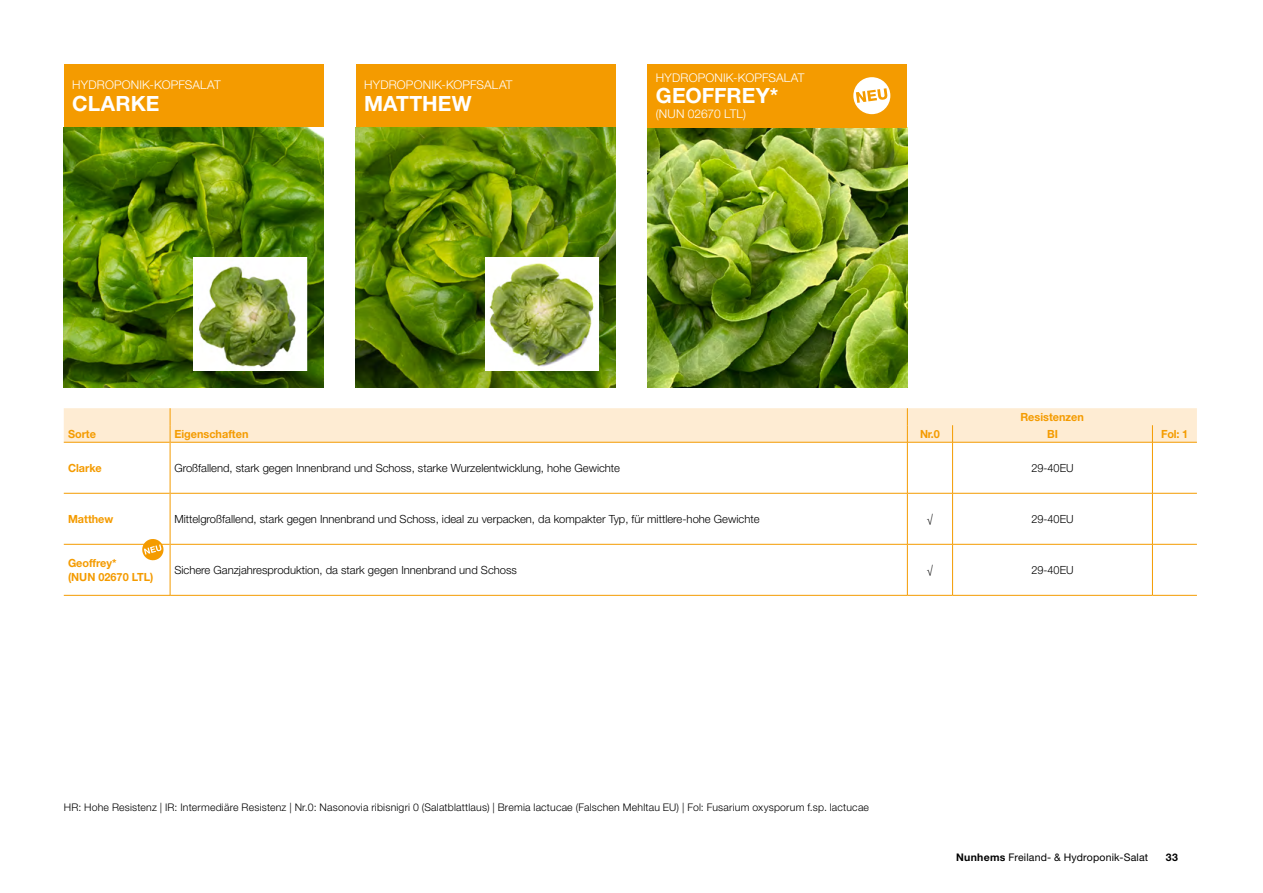
<style>
.page{position:relative;width:1263px;height:893px;background:#fff}
.page>*{position:absolute;margin:0;border:0;box-sizing:border-box;transform-origin:0 0}
.t1{font:700 21px "Helvetica Neue LT Std";letter-spacing:.005em;color:#fff}
.t2{font:300 12px "Helvetica Neue LT Std";letter-spacing:.01em;color:#fff}
.t3{font:300 11.25px "Helvetica Neue LT Std";color:#000}
.t4{font:700 11.25px/13.5px "Helvetica Neue LT Std";color:#f49b00}
.t5{font:300 10.5px "Helvetica Neue LT Std";letter-spacing:.02em;color:#000}
.t6{font:10.5px "Helvetica Neue LT Std";letter-spacing:.015em;color:#000}
.t7{font:700 10.5px "Helvetica Neue LT Std";color:#000}
.s1{font-weight:700}
</style>
<div class="page">
<hr style="left:64px;top:442px;width:106px;height:1px;background:#f49b00">
<hr style="left:170px;top:442px;width:737px;height:1px;background:#f49b00">
<hr style="left:908px;top:442px;width:44px;height:1px;background:#f49b00">
<hr style="left:953px;top:442px;width:199px;height:1px;background:#f49b00">
<hr style="left:1153px;top:442px;width:44px;height:1px;background:#f49b00">
<hr style="left:64px;top:493px;width:106px;height:1px;background:#f49b00">
<hr style="left:170px;top:493px;width:737px;height:1px;background:#f49b00">
<hr style="left:908px;top:493px;width:44px;height:1px;background:#f49b00">
<hr style="left:953px;top:493px;width:199px;height:1px;background:#f49b00">
<hr style="left:1153px;top:493px;width:44px;height:1px;background:#f49b00">
<hr style="left:64px;top:544px;width:106px;height:1px;background:#f49b00">
<hr style="left:170px;top:544px;width:737px;height:1px;background:#f49b00">
<hr style="left:908px;top:544px;width:44px;height:1px;background:#f49b00">
<hr style="left:953px;top:544px;width:199px;height:1px;background:#f49b00">
<hr style="left:1153px;top:544px;width:44px;height:1px;background:#f49b00">
<hr style="left:64px;top:595px;width:106px;height:1px;background:#f49b00">
<hr style="left:170px;top:595px;width:737px;height:1px;background:#f49b00">
<hr style="left:907px;top:595px;width:45px;height:1px;background:#f49b00">
<hr style="left:952px;top:595px;width:200px;height:1px;background:#f49b00">
<hr style="left:1152px;top:595px;width:45px;height:1px;background:#f49b00">
<div style="left:64px;top:408px;width:1133px;height:34px;background:#feecd3"></div>
<hr style="left:170px;top:442px;width:1px;height:51px;background:#f49b00">
<hr style="left:907px;top:442px;width:1px;height:51px;background:#f49b00">
<hr style="left:952px;top:442px;width:1px;height:51px;background:#f49b00">
<hr style="left:1152px;top:442px;width:1px;height:51px;background:#f49b00">
<hr style="left:170px;top:493px;width:1px;height:51px;background:#f49b00">
<hr style="left:907px;top:493px;width:1px;height:51px;background:#f49b00">
<hr style="left:952px;top:493px;width:1px;height:51px;background:#f49b00">
<hr style="left:1152px;top:493px;width:1px;height:51px;background:#f49b00">
<hr style="left:170px;top:544px;width:1px;height:51px;background:#f49b00">
<hr style="left:907px;top:544px;width:1px;height:51px;background:#f49b00">
<hr style="left:952px;top:544px;width:1px;height:51px;background:#f49b00">
<hr style="left:1152px;top:544px;width:1px;height:51px;background:#f49b00">
<img style="left:647px;top:128px;width:260px;height:259px">
<div style="left:64px;top:64px;width:260px;height:64px;background:#f49b00"></div>
<div style="left:356px;top:64px;width:259px;height:64px;background:#f49b00"></div>
<div style="left:647px;top:64px;width:260px;height:64px;background:#f49b00"></div>
<img style="left:356px;top:128px;width:259px;height:259px">
<img style="left:64px;top:128px;width:260px;height:259px">
<img style="left:195px;top:259px;width:110px;height:110px">
<img style="left:487px;top:259px;width:110px;height:110px">
<div style="left:853px;top:77px;width:37px;height:37px;background:#fff;border-radius:50%"></div>
<svg style="left:856px;top:88px;width:32px;height:15px"></svg>
<svg style="left:141px;top:539px;width:24px;height:22px"></svg>
<p class="t2" style="left:72px;top:78px;width:150px">HYDROPONIK-KOPFSALAT</p>
<h1 class="t1" style="left:72px;top:90px;width:89px">CLARKE</h1>
<p class="t2" style="left:364px;top:78px;width:150px">HYDROPONIK-KOPFSALAT</p>
<h1 class="t1" style="left:364px;top:90px;width:109px">MATTHEW</h1>
<p class="t4" style="left:68px;top:427px;width:30px">Sorte</p>
<p class="t4" style="left:174px;top:427px;width:76px">Eigenschaften</p>
<p class="t2" style="left:656px;top:71px;width:150px">HYDROPONIK-KOPFSALAT</p>
<h1 class="t1" style="left:656px;top:83px;width:124px">GEOFFREY*</h1>
<p class="t2" style="left:656px;top:106px;width:92px">(NUN 02670 LTL)</p>
<p class="t4" style="left:1020px;top:410px;width:65px">Resistenzen</p>
<p class="t4" style="left:920px;top:427px;width:21px">Nr.0</p>
<p class="t4" style="left:1047px;top:427px;width:12px">BI</p>
<p class="t4" style="left:1161px;top:427px;width:28px">Fol: 1</p>
<p class="t4" style="left:68px;top:461px;width:35px">Clarke</p>
<p class="t3" style="left:174px;top:461px;width:447px">Großfallend, stark gegen Innenbrand und Schoss, starke Wurzelentwicklung, hohe Gewichte</p>
<p class="t3" style="left:1031px;top:461px;width:44px">29-40EU</p>
<p class="t4" style="left:68px;top:512px;width:47px">Matthew</p>
<p class="t3" style="left:174px;top:512px;width:587px">Mittelgroßfallend, stark gegen Innenbrand und Schoss, ideal zu verpacken, da kompakter Typ, für mittlere-hohe Gewichte</p>
<p class="t3" style="left:927px;top:512px;width:8px">√</p>
<p class="t3" style="left:1031px;top:512px;width:44px">29-40EU</p>
<p class="t4" style="left:68px;top:556px;width:87px">Geoffrey*<br>(NUN 02670 LTL)</p>
<p class="t3" style="left:174px;top:563px;width:344px">Sichere Ganzjahresproduktion, da stark gegen Innenbrand und Schoss</p>
<p class="t3" style="left:927px;top:563px;width:8px">√</p>
<p class="t3" style="left:1031px;top:563px;width:44px">29-40EU</p>
<p class="t5" style="left:64px;top:801px;width:807px">HR: Hohe Resistenz | IR: Intermediäre Resistenz | Nr.0: Nasonovia ribisnigri 0 (Salatblattlaus) | Bremia lactucae (Falschen Mehltau EU) | Fol: Fusarium oxysporum f.sp. lactucae</p>
<p class="t6" style="left:956px;top:851px;width:194px"><span class="s1">Nunhems</span> Freiland- &amp; Hydroponik-Salat</p>
<p class="t7" style="left:1166px;top:851px;width:14px">33</p>
</div>
